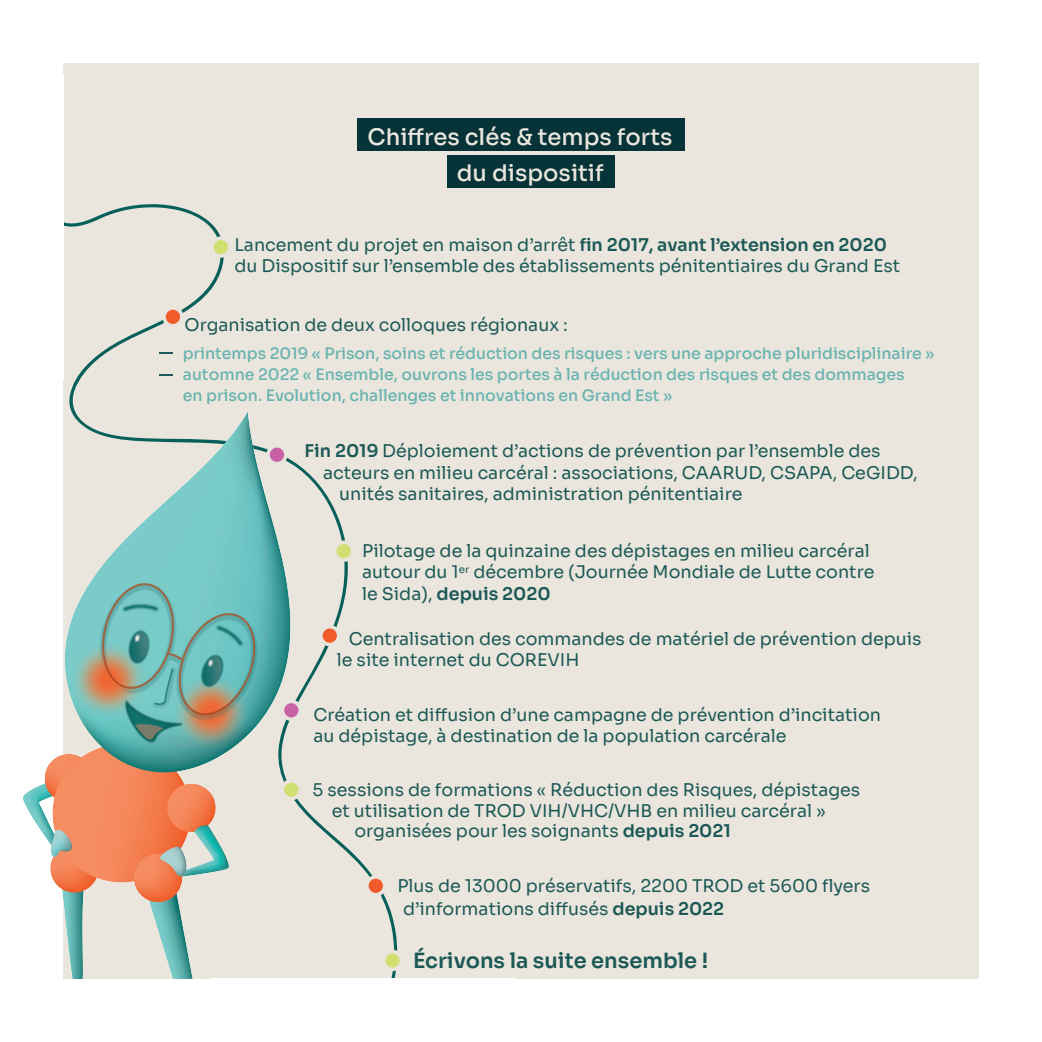
<style>
.page{position:relative;width:1042px;height:1042px;background:#fff}
.page>*{position:absolute;margin:0;border:0;box-sizing:border-box;transform-origin:0 0}
.t1{font:500 22.75px/35.9px "Sora";color:#eae6dd}
.t2{font:600 21px "Sora";color:#1c5956}
.t3{font:17.5px/21px "Sora";color:#1c5956}
.t4{font:500 15.75px/21.3px "Sora";color:#69b3b0}
.s1{font-weight:600}
</style>
<div class="page">
<div style="left:63px;top:63px;width:916px;height:916px;background:#eae6dd"></div>
<svg style="left:63px;top:153px;width:336px;height:826px"></svg>
<div style="left:212px;top:238px;width:18px;height:18px;background:#cfdf71;border-radius:50%"></div>
<div style="left:210px;top:236px;width:21px;height:22px;border:4px solid #e9e5de;border-radius:50%"></div>
<div style="left:164px;top:308px;width:18px;height:18px;background:#f15a29;border-radius:50%"></div>
<div style="left:162px;top:306px;width:22px;height:21px;border:4px solid #e9e5de;border-radius:50%"></div>
<div style="left:335px;top:542px;width:18px;height:18px;background:#cfdf71;border-radius:50%"></div>
<div style="left:333px;top:540px;width:21px;height:22px;border:4px solid #e9e5de;border-radius:50%"></div>
<div style="left:367px;top:877px;width:18px;height:17px;background:#f15a29;border-radius:50%"></div>
<div style="left:365px;top:875px;width:21px;height:21px;border:4px solid #e9e5de;border-radius:50%"></div>
<div style="left:357px;top:118px;width:328px;height:32px;background:#053338"></div>
<div style="left:447px;top:155px;width:168px;height:33px;background:#053338"></div>
<div style="left:383px;top:951px;width:18px;height:18px;background:#cfdf71;border-radius:50%"></div>
<div style="left:382px;top:950px;width:21px;height:21px;border:4px solid #e9e5de;border-radius:50%"></div>
<img style="left:23px;top:375px;width:317px;height:604px">
<h1 class="t1" style="left:457px;top:117px;width:217px;text-indent:-89px">Chiffres clés &amp; temps forts du dispositif</h1>
<p class="t3" style="left:234px;top:233px;width:667px">Lancement du projet en maison d’arrêt <span class="s1">fin 2017, avant l’extension en 2020 </span>du Dispositif sur l’ensemble des établissements pénitentiaires du Grand Est</p>
<p class="t3" style="left:184px;top:313px;width:385px">Organisation de deux colloques régionaux :</p>
<p class="t4" style="left:183px;top:341px;width:753px">printemps 2019 « Prison, soins et réduction des risques : vers une approche pluridisciplinaire » automne 2022 « Ensemble, ouvrons les portes à la réduction des risques et des dommages<br>en prison. Evolution, challenges et innovations en Grand Est »</p>
<p class="t3" style="left:304px;top:439px;width:577px"><span class="s1">Fin 2019</span> Déploiement d’actions de prévention par l’ensemble des</p>
<p class="t3" style="left:339px;top:461px;width:580px;text-indent:-16px">acteurs en milieu carcéral : associations, CAARUD, CSAPA, CeGIDD, unités sanitaires, administration pénitentiaire</p>
<p class="t3" style="left:362px;top:539px;width:514px">Pilotage de la quinzaine des dépistages en milieu carcéral autour du 1<sup>er</sup> décembre (Journée Mondiale de Lutte contre le Sida), <span class="s1">depuis 2020</span></p>
<p class="t3" style="left:349px;top:626px;width:574px">Centralisation des commandes de matériel de prévention depuis</p>
<p class="t3" style="left:337px;top:647px;width:244px">le site internet du COREVIH</p>
<p class="t3" style="left:313px;top:703px;width:569px">Création et diffusion d’une campagne de prévention d’incitation au dépistage, à destination de la population carcérale</p>
<p class="t3" style="left:313px;top:778px;width:549px">5 sessions de formations « Réduction des Risques, dépistages</p>
<p class="t3" style="left:354px;top:799px;width:473px;line-height:19.9px;text-indent:-23px">et utilisation de TROD VIH/VHC/VHB en milieu carcéral » organisées pour les soignants <span class="s1">depuis 2021</span></p>
<p class="t3" style="left:397px;top:874px;width:474px">Plus de 13000 préservatifs, 2200 TROD et 5600 flyers</p>
<p class="t3" style="left:403px;top:897px;width:322px">d’informations diffusés <span class="s1">depuis 2022</span></p>
<p class="t2" style="left:413px;top:942px;width:297px">Écrivons la suite ensemble !</p>
</div>
